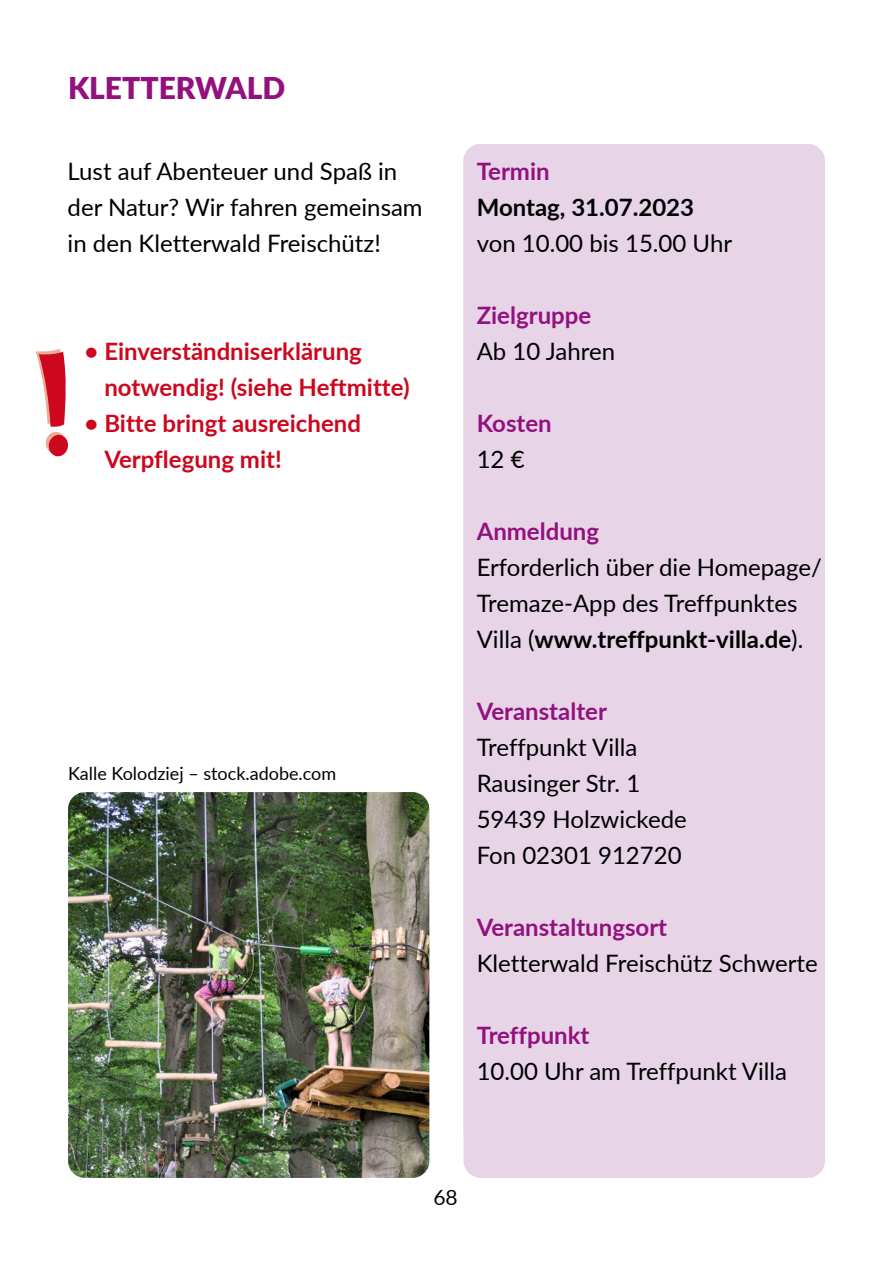
<style>
.page{position:relative;width:893px;height:1263px;background:#fff}
.page>*{position:absolute;margin:0;border:0;box-sizing:border-box;transform-origin:0 0}
.t1{font:900 30px "Lato";color:#93117e}
.t2{font:24px/36px "Lato";color:#000}
.t3{font:700 24px/36px "Lato";color:#cd071e}
.t4{font:700 24px "Lato";color:#93117e}
.t5{font:700 24px "Lato";color:#000}
.t6{font:21px "Lato";color:#000}
.t7{font:18px "Lato";color:#000}
.s1{font-weight:700}
</style>
<div class="page">
<div style="left:463px;top:144px;width:362px;height:1034px;background:#e7d5e7;border-radius:17px"></div>
<svg style="left:36px;top:349px;width:32px;height:108px"></svg>
<img style="left:68px;top:792px;width:361px;height:386px">
<p class="t1" style="left:68px;top:65px;width:219px">KLETTERWALD</p>
<p class="t2" style="left:68px;top:152px;width:357px">Lust auf Abenteuer und Spaß in der Natur? Wir fahren gemeinsam in den Kletterwald Freischütz!</p>
<p class="t3" style="left:104px;top:332px;width:307px;text-indent:-20px">• Einverständniserklärung notwendig! (siehe Heftmitte)</p>
<p class="t3" style="left:104px;top:404px;width:258px;text-indent:-20px">• Bitte bringt ausreichend<br>Verpflegung mit!</p>
<p class="t7" style="left:68px;top:760px;width:270px">Kalle Kolodziej – stock.adobe.com</p>
<p class="t4" style="left:477px;top:154px;width:74px">Termin</p>
<p class="t5" style="left:477px;top:190px;width:219px">Montag, 31.07.2023</p>
<p class="t2" style="left:477px;top:224px;width:257px">von 10.00 bis 15.00 Uhr</p>
<p class="t4" style="left:477px;top:298px;width:116px">Zielgruppe</p>
<p class="t2" style="left:477px;top:332px;width:140px">Ab 10 Jahren</p>
<p class="t4" style="left:477px;top:406px;width:77px">Kosten</p>
<p class="t2" style="left:477px;top:440px;width:49px">12 €</p>
<p class="t4" style="left:477px;top:514px;width:124px">Anmeldung</p>
<p class="t2" style="left:477px;top:548px;width:347px">Erforderlich über die Homepage/<br>Tremaze-App des Treffpunktes<br>Villa (<span class="s1">www.treffpunkt-villa.de</span>).</p>
<p class="t4" style="left:477px;top:694px;width:132px">Veranstalter</p>
<p class="t2" style="left:477px;top:728px;width:212px">Treffpunkt Villa<br>Rausinger Str. 1<br>59439 Holzwickede<br>Fon 02301 912720</p>
<p class="t4" style="left:477px;top:910px;width:192px">Veranstaltungsort</p>
<p class="t2" style="left:477px;top:944px;width:343px">Kletterwald Freischütz Schwerte</p>
<p class="t4" style="left:477px;top:1018px;width:114px">Treffpunkt</p>
<p class="t2" style="left:477px;top:1052px;width:312px">10.00 Uhr am Treffpunkt Villa</p>
<p class="t6" style="left:433px;top:1183px;width:26px">68</p>
</div>
